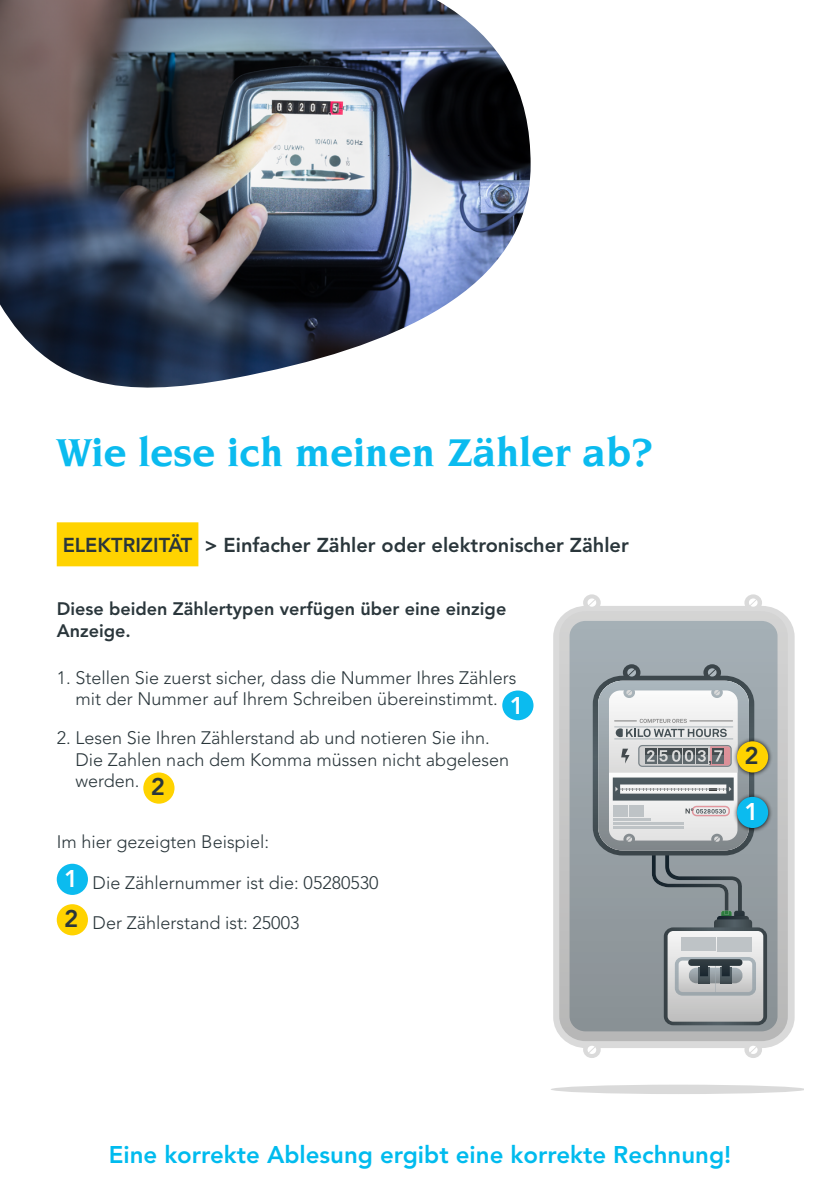
<style>
.page{position:relative;width:840px;height:1191px;background:#fff}
.page>*{position:absolute;margin:0;border:0;box-sizing:border-box;transform-origin:0 0}
.t1{font:700 42px "Novarese Std";color:#0bbbef}
.t2{font:800 24px "Avenir LT Std";color:#0be}
.t3{font:800 24px "Avenir LT Std";color:#fff}
.t4{font:800 24px "Avenir LT Std";color:#2a363b}
.t5{font:800 20px "Avenir LT Std";color:#2a363b}
.t6{font:300 18px/21.6px "Avenir LT Std";color:#2a363b;text-align:center}
.t7{font:800 18px/21.6px "Avenir LT Std";color:#2a363b}
.s1{font-weight:800;font-size:24px;color:#fff}
.s2{font-weight:800;font-size:24px}
</style>
<div class="page">
<div style="left:57px;top:522px;width:141px;height:44px;background:#ffd300"></div>
<div style="left:57px;top:863px;width:31px;height:32px;background:#0bbbef;border-radius:50%"></div>
<div style="left:57px;top:904px;width:31px;height:31px;background:#ffd300;border-radius:50%"></div>
<div style="left:553px;top:606px;width:241px;height:442px;background:#dadada;border-radius:32px"></div>
<svg style="left:583px;top:594px;width:17px;height:13px"></svg>
<svg style="left:744px;top:594px;width:17px;height:13px"></svg>
<svg style="left:744px;top:1046px;width:17px;height:12px"></svg>
<svg style="left:583px;top:1046px;width:17px;height:12px"></svg>
<svg style="left:559px;top:611px;width:228px;height:430px"></svg>
<svg style="left:592px;top:664px;width:174px;height:361px"></svg>
<div style="left:717px;top:937px;width:34px;height:14px;background:#bec3c6"></div>
<hr style="left:681px;top:937px;width:34px;height:3px;background:#bec3c6">
<hr style="left:681px;top:941px;width:34px;height:2px;background:#bec3c6">
<hr style="left:681px;top:943px;width:34px;height:2px;background:#bec3c6">
<hr style="left:681px;top:945px;width:34px;height:2px;background:#bec3c6">
<hr style="left:681px;top:947px;width:34px;height:2px;background:#bec3c6">
<hr style="left:681px;top:949px;width:34px;height:2px;background:#bec3c6">
<svg style="left:551px;top:1084px;width:251px;height:10px"></svg>
<div style="left:732px;top:792px;width:40px;height:40px;background:#000;opacity:.9"></div>
<div style="left:736px;top:797px;width:31px;height:31px;background:#0bbbef;border-radius:50%"></div>
<div style="left:732px;top:736px;width:40px;height:41px;background:#000;opacity:.9"></div>
<div style="left:736px;top:741px;width:31px;height:31px;background:#ffd300;border-radius:50%"></div>
<div style="left:502px;top:690px;width:31px;height:30px;background:#0bbbef;border-radius:50%"></div>
<div style="left:143px;top:772px;width:31px;height:31px;background:#ffd300;border-radius:50%"></div>
<img style="left:0;top:0;width:530px;height:388px">
<h1 class="t1" style="left:57px;top:428px;width:597px">Wie lese ich meinen Zähler ab?</h1>
<p class="t5" style="left:63px;top:533px;width:567px">ELEKTRIZITÄT &gt; Einfacher Zähler oder elektronischer Zähler</p>
<p class="t7" style="left:57px;top:598px;width:451px">Diese beiden Zählertypen verfügen über eine einzige<br>Anzeige.</p>
<p class="t6" style="left:57px;top:667px;width:461px">1. Stellen Sie zuerst sicher, dass die Nummer Ihres Zählers mit der Nummer auf Ihrem Schreiben übereinstimmt.</p>
<p class="t6" style="left:75px;top:727px;width:435px;text-align:left;text-indent:-19px">2. Lesen Sie Ihren Zählerstand ab und notieren Sie ihn.<br>Die Zahlen nach dem Komma müssen nicht abgelesen werden.</p>
<h2 class="t3" style="left:509px;top:691px;width:16px">1</h2>
<h2 class="t4" style="left:151px;top:773px;width:16px">2</h2>
<p class="t6" style="left:57px;top:831px;width:214px">Im hier gezeigten Beispiel:</p>
<p class="t6" style="left:64px;top:872px;width:316px"><span class="s1">1</span> Die Zählernummer ist die: 05280530</p>
<p class="t6" style="left:64px;top:912px;width:236px"><span class="s2">2</span> Der Zählerstand ist: 25003</p>
<h2 class="t4" style="left:744px;top:741px;width:16px">2</h2>
<h2 class="t3" style="left:744px;top:797px;width:16px">1</h2>
<h2 class="t2" style="left:109px;top:1140px;width:623px">Eine korrekte Ablesung ergibt eine korrekte Rechnung!</h2>
</div>
